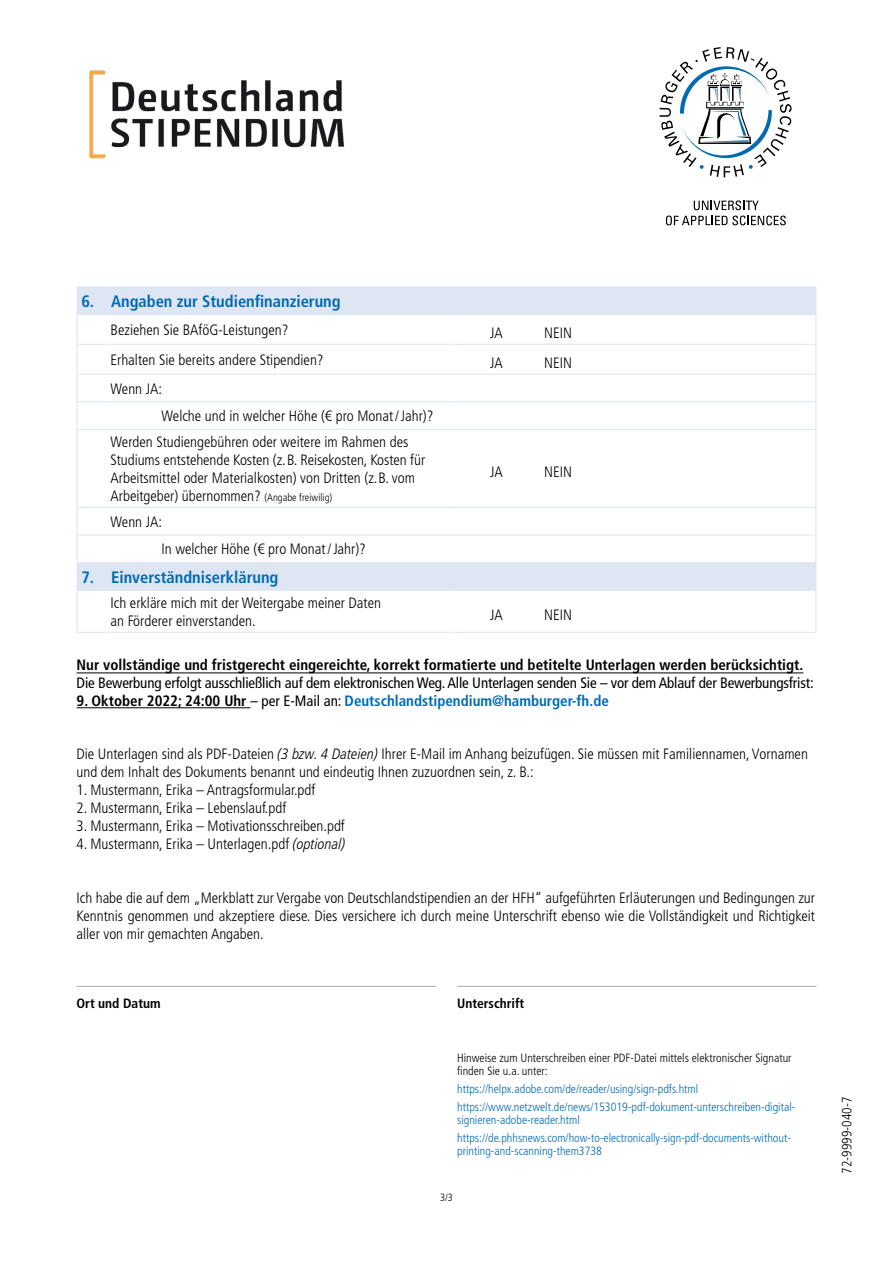
<style>
.page{position:relative;width:893px;height:1263px;background:#fff}
.page>*{position:absolute;margin:0;border:0;box-sizing:border-box;transform-origin:0 0}
.t1{font:700 condensed 16.5px "Frutiger LT Std";color:#006ab3}
.t2{font:300 condensed 15px/18px "Frutiger LT Std";color:#000}
.t3{font:condensed 15px "Frutiger LT Std";letter-spacing:-.01em;color:#000}
.t4{font:700 condensed 15px "Frutiger LT Std";color:#000}
.t5{font:700 condensed 15px "Frutiger LT Std";color:#006ab3}
.t6{font:700 condensed 13.5px "Frutiger LT Std";color:#000}
.t7{font:300 condensed 13.5px "Frutiger LT Std";color:#000}
.t8{font:300 condensed 12px/17.7px "Frutiger LT Std";color:#006ab3}
.t9{font:300 condensed 12px/13.5px "Frutiger LT Std";color:#000}
.t10{font:300 condensed 10.5px "Frutiger LT Std";color:#000}
.s1{font-size:10.5px}
.s2{color:#000}
.s3{font-weight:400;color:#000}
.s4{font-style:italic}
</style>
<div class="page">
<svg style="left:666px;top:216px;width:120px;height:9px"></svg>
<svg style="left:694px;top:200px;width:65px;height:10px"></svg>
<svg style="left:659px;top:47px;width:133px;height:130px"></svg>
<img style="left:89px;top:70px;width:256px;height:89px">
<svg style="left:78px;top:287px;width:737px;height:303px"></svg>
<svg style="left:110px;top:287px;width:1px;height:27px"></svg>
<hr style="left:77px;top:314px;width:34px;height:1px;background:#dfe6f3">
<hr style="left:449px;top:314px;width:367px;height:1px;background:#dfe6f3">
<svg style="left:77px;top:287px;width:1px;height:142px"></svg>
<svg style="left:815px;top:287px;width:1px;height:142px"></svg>
<hr style="left:77px;top:430px;width:1px;height:77px;background:#dfe6f3">
<hr style="left:815px;top:430px;width:1px;height:77px;background:#dfe6f3">
<svg style="left:77px;top:508px;width:1px;height:82px"></svg>
<svg style="left:110px;top:563px;width:1px;height:27px"></svg>
<svg style="left:815px;top:508px;width:1px;height:82px"></svg>
<hr style="left:77px;top:590px;width:34px;height:1px;background:#dfe6f3">
<hr style="left:77px;top:591px;width:1px;height:41px;background:#dfe6f3">
<hr style="left:449px;top:590px;width:367px;height:1px;background:#dfe6f3">
<hr style="left:815px;top:591px;width:1px;height:41px;background:#dfe6f3">
<hr style="left:77px;top:286px;width:34px;height:1px;background:#dfe6f3">
<hr style="left:77px;top:344px;width:34px;height:1px;background:#dfe6f3">
<hr style="left:449px;top:344px;width:367px;height:1px;background:#dfe6f3">
<hr style="left:77px;top:373px;width:34px;height:2px;background:#dfe6f3">
<hr style="left:449px;top:373px;width:367px;height:2px;background:#dfe6f3">
<hr style="left:77px;top:401px;width:34px;height:1px;background:#dfe6f3">
<hr style="left:449px;top:401px;width:367px;height:1px;background:#dfe6f3">
<hr style="left:77px;top:429px;width:34px;height:1px;background:#dfe6f3">
<hr style="left:449px;top:429px;width:367px;height:1px;background:#dfe6f3">
<hr style="left:77px;top:507px;width:34px;height:1px;background:#dfe6f3">
<hr style="left:449px;top:507px;width:367px;height:1px;background:#dfe6f3">
<hr style="left:77px;top:534px;width:34px;height:2px;background:#dfe6f3">
<hr style="left:449px;top:534px;width:367px;height:2px;background:#dfe6f3">
<hr style="left:77px;top:562px;width:34px;height:1px;background:#dfe6f3">
<hr style="left:449px;top:562px;width:367px;height:1px;background:#dfe6f3">
<hr style="left:77px;top:632px;width:34px;height:1px;background:#dfe6f3">
<hr style="left:449px;top:632px;width:367px;height:1px;background:#dfe6f3">
<hr style="left:111px;top:286px;width:338px;height:1px;background:#dfe6f3">
<hr style="left:449px;top:286px;width:367px;height:1px;background:#dfe6f3">
<hr style="left:111px;top:314px;width:338px;height:1px;background:#dfe6f3">
<hr style="left:111px;top:344px;width:338px;height:1px;background:#dfe6f3">
<hr style="left:111px;top:373px;width:338px;height:2px;background:#dfe6f3">
<svg style="left:448px;top:315px;width:1px;height:58px"></svg>
<hr style="left:111px;top:401px;width:338px;height:1px;background:#dfe6f3">
<hr style="left:111px;top:429px;width:338px;height:1px;background:#dfe6f3">
<hr style="left:111px;top:507px;width:338px;height:1px;background:#dfe6f3">
<hr style="left:111px;top:534px;width:338px;height:2px;background:#dfe6f3">
<hr style="left:111px;top:562px;width:338px;height:1px;background:#dfe6f3">
<svg style="left:448px;top:402px;width:1px;height:27px"></svg>
<hr style="left:448px;top:430px;width:1px;height:77px;background:#fff">
<svg style="left:448px;top:508px;width:1px;height:54px"></svg>
<hr style="left:111px;top:590px;width:338px;height:1px;background:#dfe6f3">
<hr style="left:111px;top:632px;width:338px;height:1px;background:#dfe6f3">
<hr style="left:77px;top:707px;width:173px;height:1px;background:#000">
<hr style="left:77px;top:672px;width:726px;height:1px;background:#000">
<hr style="left:77px;top:986px;width:359px;height:1px;background:#b1b3b4">
<hr style="left:457px;top:986px;width:359px;height:1px;background:#b1b3b4">
<p class="t1" style="left:81px;top:291px;width:261px">6. Angaben zur Studienfinanzierung</p>
<p class="t2" style="left:111px;top:321px;width:179px">Beziehen Sie BAföG-Leistungen?</p>
<p class="t2" style="left:490px;top:324px;width:14px">JA</p>
<p class="t2" style="left:544px;top:324px;width:29px">NEIN</p>
<p class="t2" style="left:111px;top:351px;width:215px">Erhalten Sie bereits andere Stipendien?</p>
<p class="t2" style="left:490px;top:354px;width:14px">JA</p>
<p class="t2" style="left:544px;top:354px;width:29px">NEIN</p>
<p class="t2" style="left:162px;top:375px;width:273px;line-height:27.6px;text-indent:-51px">Wenn JA:<br>Welche und in welcher Höhe (€ pro Monat/Jahr)?</p>
<p class="t2" style="left:111px;top:433px;width:316px">Werden Studiengebühren oder weitere im Rahmen des Studiums entstehende Kosten (z.B. Reisekosten, Kosten für Arbeitsmittel oder Materialkosten) von Dritten (z.B. vom Arbeitgeber) übernommen? <span class="s1">(Angabe freiwilig)</span></p>
<p class="t2" style="left:490px;top:463px;width:14px">JA</p>
<p class="t2" style="left:544px;top:463px;width:29px">NEIN</p>
<p class="t2" style="left:162px;top:508px;width:206px;line-height:27.6px;text-indent:-51px">Wenn JA:<br>In welcher Höhe (€ pro Monat/Jahr)?</p>
<p class="t1" style="left:81px;top:567px;width:199px">7. Einverständniserklärung</p>
<p class="t2" style="left:111px;top:594px;width:272px">Ich erkläre mich mit der Weitergabe meiner Daten an Förderer einverstanden.</p>
<p class="t2" style="left:490px;top:606px;width:14px">JA</p>
<p class="t2" style="left:544px;top:606px;width:29px">NEIN</p>
<p class="t4" style="left:77px;top:656px;width:728px">Nur vollständige und fristgerecht eingereichte, korrekt formatierte und betitelte Unterlagen werden berücksichtigt.</p>
<p class="t3" style="left:77px;top:674px;width:739px">Die Bewerbung erfolgt ausschließlich auf dem elektronischen Weg.Alle Unterlagen senden Sie – vor dem Ablauf der Bewerbungsfrist:</p>
<p class="t5" style="left:77px;top:692px;width:534px"><span class="s2">9. Oktober 2022; 24:00 Uhr</span> <span class="s3">– per E-Mail an:</span> Deutschlandstipendium@hamburger-fh.de</p>
<p class="t2" style="left:77px;top:745px;width:733px">Die Unterlagen sind als PDF-Dateien <span class="s4">(3 bzw. 4 Dateien)</span> Ihrer E-Mail im Anhang beizufügen. Sie müssen mit Familiennamen, Vornamen und dem Inhalt des Dokuments benannt und eindeutig Ihnen zuzuordnen sein, z. B.:</p>
<p class="t2" style="left:77px;top:781px;width:240px">1. Mustermann, Erika – Antragsformular.pdf</p>
<p class="t2" style="left:77px;top:799px;width:211px">2. Mustermann, Erika – Lebenslauf.pdf</p>
<p class="t2" style="left:77px;top:817px;width:270px">3. Mustermann, Erika – Motivationsschreiben.pdf</p>
<p class="t2" style="left:77px;top:835px;width:270px">4. Mustermann, Erika – Unterlagen.pdf <span class="s4">(optional)</span></p>
<p class="t2" style="left:77px;top:889px;width:740px;text-align:justify">Ich habe die auf dem „Merkblatt zur Vergabe von Deutschlandstipendien an der HFH“ aufgeführten Erläuterungen und Bedingungen zur Kenntnis genommen und akzeptiere diese. Dies versichere ich durch meine Unterschrift ebenso wie die Vollständigkeit und Richtigkeit aller von mir gemachten Angaben.</p>
<p class="t6" style="left:77px;top:995px;width:86px">Ort und Datum</p>
<p class="t6" style="left:457px;top:995px;width:69px">Unterschrift</p>
<p class="t9" style="left:457px;top:1051px;width:336px">Hinweise zum Unterschreiben einer PDF-Datei mittels elektronischer Signatur finden Sie u.a. unter:</p>
<p class="t8" style="left:457px;top:1080px;width:340px">https://helpx.adobe.com/de/reader/using/sign-pdfs.html https://www.netzwelt.de/news/153019-pdf-dokument-unterschreiben-digital-</p>
<p class="t8" style="left:457px;top:1111px;width:335px">signieren-adobe-reader.html https://de.phhsnews.com/how-to-electronically-sign-pdf-documents-without-</p>
<p class="t8" style="left:457px;top:1142px;width:146px">printing-and-scanning-them3738</p>
<p class="t10" style="left:440px;top:1191px;width:14px">3/3</p>
<p class="t7" style="left:839px;top:1174px;width:78px;rotate:-90deg">72-9999-040-7</p>
</div>
